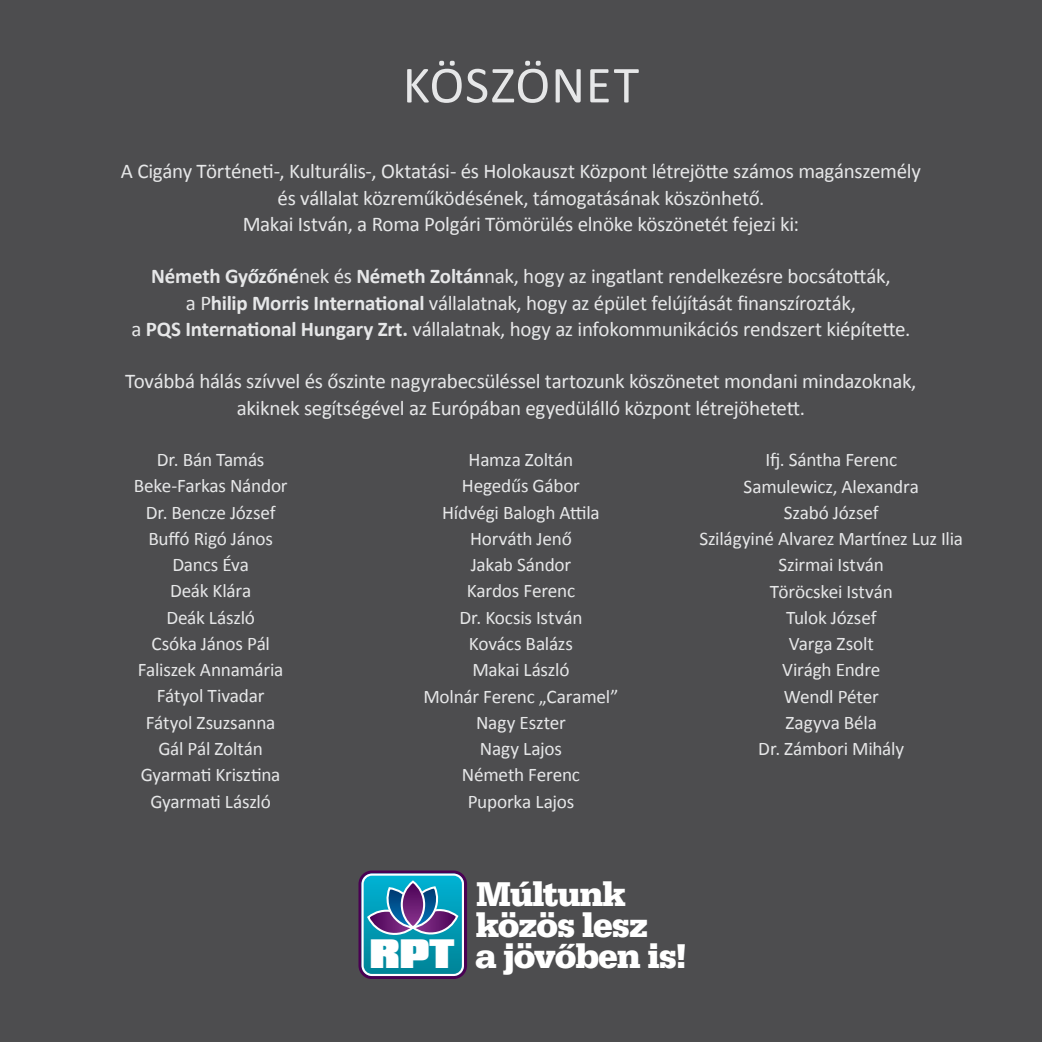
<style>
.page{position:relative;width:1042px;height:1042px;background:#4d4d4f}
.page>*{position:absolute;margin:0;border:0;box-sizing:border-box;transform-origin:0 0}
.t1{font:52.5px "Calibri";color:#e6e7e8}
.t2{font:700 35.7px "Serifa TOT";letter-spacing:-.03em;color:#fff}
.t3{font:21px/26.2px "Calibri";letter-spacing:-.02em;color:#e6e7e8;text-align:center}
.t4{font:19.25px/26.2px "Calibri";letter-spacing:-.01em;color:#e6e7e8;text-align:center}
.s1{font-weight:700}
.s2{font-family:"Compacta POT Blac";font-weight:400;font-size:42.88px}
</style>
<div class="page">
<svg style="left:358px;top:870px;width:109px;height:109px;background:#3680a5"></svg>
<div style="left:401px;top:880px;width:24px;height:48px;border:2px solid #fff;border-radius:50%"></div>
<h1 class="t1" style="left:403px;top:52px;width:178px">köszönet</h1>
<p class="t3" style="left:121px;top:158px;width:801px">A Cigány Történeti-, Kulturális-, Oktatási- és Holokauszt Központ létrejötte számos magánszemély és vállalat közreműködésének, támogatásának köszönhető.<br>Makai István, a Roma Polgári Tömörülés elnöke köszönetét fejezi ki:</p>
<p class="t3" style="left:131px;top:263px;width:780px"><span class="s1">Németh Győzőné</span>nek és <span class="s1">Németh Zoltán</span>nak, hogy az ingatlant rendelkezésre bocsátották,<br>a P<span class="s1">hilip Morris International</span> vállalatnak, hogy az épület felújítását finanszírozták,<br>a <span class="s1">PQS International Hungary Zrt.</span> vállalatnak, hogy az infokommunikációs rendszert kiépítette.</p>
<p class="t3" style="left:125px;top:368px;width:793px">Továbbá hálás szívvel és őszinte nagyrabecsüléssel tartozunk köszönetet mondani mindazoknak, akiknek segítségével az Európában egyedülálló központ létrejöhetett.</p>
<p class="t4" style="left:134px;top:447px;width:155px">Dr. Bán Tamás<br>Beke-Farkas Nándor<br>Dr. Bencze József<br>Buffó Rigó János<br>Dancs Éva<br>Deák Klára<br>Deák László<br>Csóka János Pál<br>Faliszek Annamária<br>Fátyol Tivadar<br>Fátyol Zsuzsanna<br>Gál Pál Zoltán<br>Gyarmati Krisztina<br>Gyarmati László</p>
<p class="t4" style="left:423px;top:447px;width:197px">Hamza Zoltán<br>Hegedűs Gábor<br>Hídvégi Balogh Attila<br>Horváth Jenő<br>Jakab Sándor<br>Kardos Ferenc<br>Dr. Kocsis István<br>Kovács Balázs<br>Makai László<br>Molnár Ferenc „Caramel”<br>Nagy Eszter<br>Nagy Lajos<br>Németh Ferenc<br>Puporka Lajos</p>
<p class="t4" style="left:699px;top:447px;width:265px">Ifj. Sántha Ferenc<br>Samulewicz, Alexandra<br>Szabó József<br>Szilágyiné Alvarez Martínez Luz Ilia<br>Szirmai István<br>Töröcskei István<br>Tulok József<br>Varga Zsolt<br>Virágh Endre<br>Wendl Péter<br>Zagyva Béla<br>Dr. Zámbori Mihály</p>
<h2 class="t2" style="left:476px;top:872px;width:152px">Múltunk</h2>
<h2 class="t2" style="left:476px;top:903px;width:174px">közös lesz</h2>
<h2 class="t2" style="left:370px;top:935px;width:318px"><span class="s2">RPT</span> a jövőben is!</h2>
</div>
